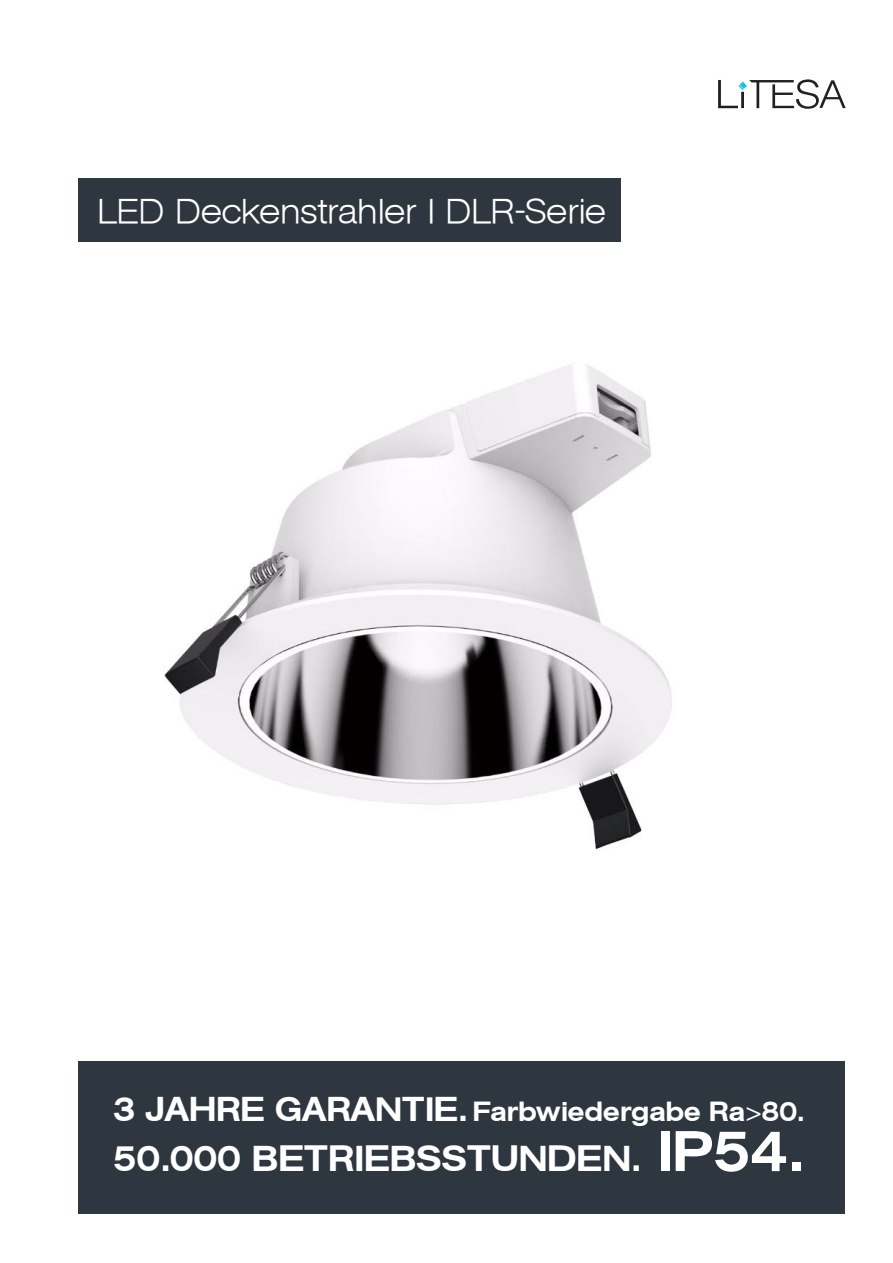
<style>
.page{position:relative;width:893px;height:1263px;background:#fff}
.page>*{position:absolute;margin:0;border:0;box-sizing:border-box;transform-origin:0 0}
.t1{font:35.85px "Agba Extended Medium Normal";color:#fff}
.t2{font:34.35px "Agba Extended Small Normal";color:#fff}
.t3{font:27px "Agba Extended Medium Normal";color:#fff}
.s1{font-size:33.6px}
.s2{font-size:57px}
</style>
<div class="page">
<div style="left:79px;top:179px;width:542px;height:63px;background:#2e3640"></div>
<div style="left:79px;top:1061px;width:766px;height:153px;background:#2e3640"></div>
<svg style="left:718px;top:79px;width:128px;height:30px"></svg>
<img style="left:164px;top:364px;width:508px;height:486px">
<p class="t2" style="left:98px;top:192px;width:510px">LED Deckenstrahler I DLR-Serie</p>
<p class="t3" style="left:114px;top:1096px;width:693px"><span class="s1">3 JAHRE GARANTIE.</span> Farbwiedergabe Ra&gt;80.</p>
<p class="t1" style="left:114px;top:1138px;width:692px">50.000 BETRIEBSSTUNDEN. <span class="s2">IP54.</span></p>
</div>
